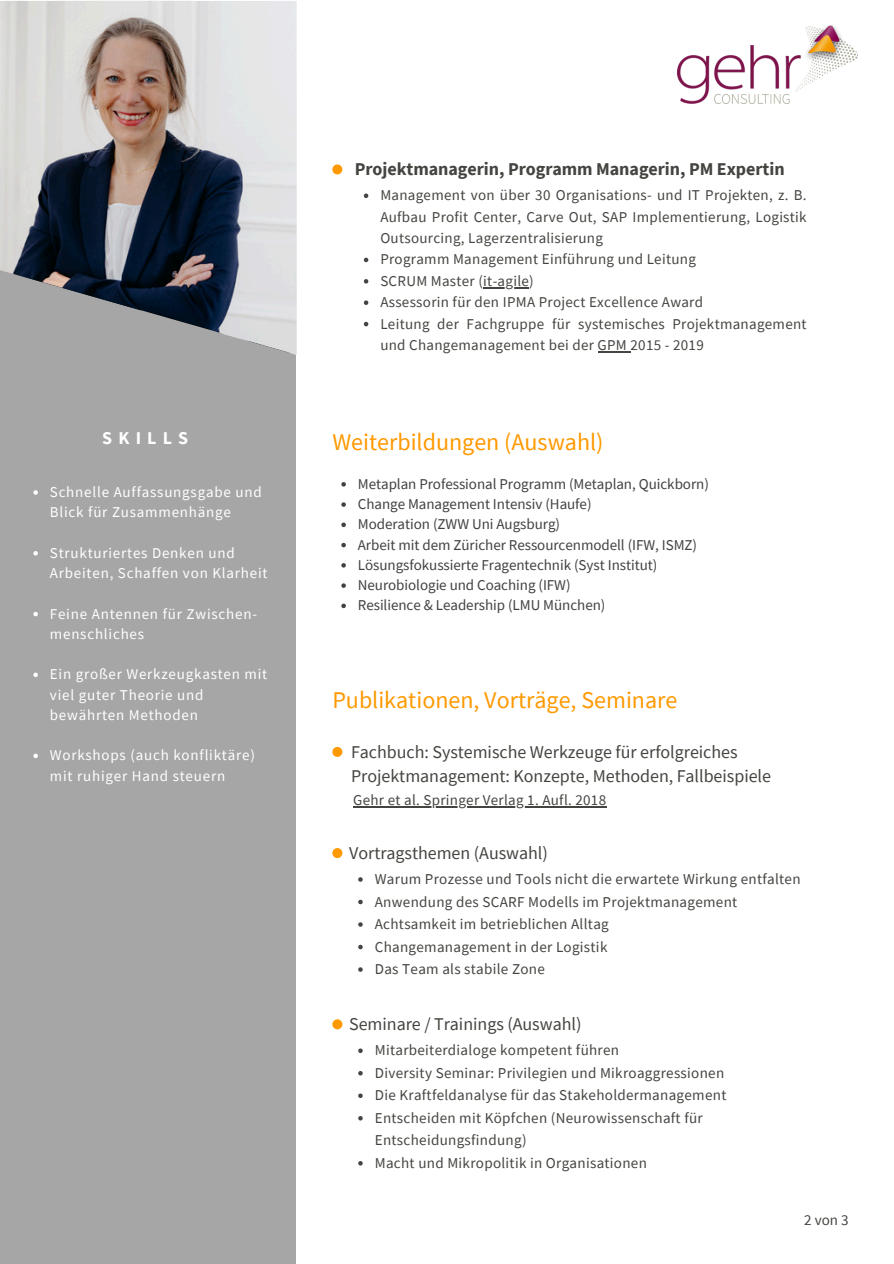
<style>
.page{position:relative;width:894px;height:1264px;background:#fff}
.page>*{position:absolute;margin:0;border:0;box-sizing:border-box;transform-origin:0 0}
.t1{font:24px "Source Sans Pro";color:#f90}
.t2{font:18px/24.8px "Source Sans Pro";letter-spacing:-.005em;color:#444440}
.t3{font:700 18px "Source Sans Pro";letter-spacing:-.005em;color:#444440}
.t4{font:700 18px "Source Sans Pro";letter-spacing:.345em;color:#fff}
.t5{font:15px/21.3px "Source Sans Pro";letter-spacing:.02em;color:#444440}
.t6{font:15px "Source Sans Pro";letter-spacing:-.005em;color:#414042}
.t7{font:15px/20.2px "Source Sans Pro";letter-spacing:.05em;color:#fff}
</style>
<div class="page">
<div style="left:0;top:40px;width:296px;height:1223px;background:#a6a6a6"></div>
<div style="left:332px;top:848px;width:10px;height:10px;background:#f90;border-radius:50%"></div>
<svg style="left:358px;top:877px;width:4px;height:4px"></svg>
<svg style="left:358px;top:899px;width:4px;height:5px"></svg>
<svg style="left:358px;top:922px;width:4px;height:4px"></svg>
<svg style="left:358px;top:944px;width:4px;height:5px"></svg>
<svg style="left:358px;top:967px;width:4px;height:4px"></svg>
<div style="left:332px;top:747px;width:10px;height:10px;background:#f90;border-radius:50%"></div>
<hr style="left:353px;top:806px;width:253px;height:1px;background:#444440">
<div style="left:332px;top:1019px;width:10px;height:10px;background:#f90;border-radius:50%"></div>
<svg style="left:358px;top:1048px;width:4px;height:4px"></svg>
<svg style="left:358px;top:1071px;width:4px;height:4px"></svg>
<svg style="left:358px;top:1093px;width:4px;height:4px"></svg>
<svg style="left:358px;top:1116px;width:4px;height:4px"></svg>
<svg style="left:358px;top:1161px;width:4px;height:4px"></svg>
<img style="left:677px;top:25px;width:180px;height:79px">
<svg style="left:341px;top:482px;width:5px;height:4px"></svg>
<svg style="left:341px;top:502px;width:5px;height:5px"></svg>
<svg style="left:341px;top:522px;width:5px;height:5px"></svg>
<svg style="left:341px;top:543px;width:5px;height:4px"></svg>
<svg style="left:341px;top:563px;width:5px;height:4px"></svg>
<svg style="left:341px;top:583px;width:5px;height:5px"></svg>
<svg style="left:341px;top:603px;width:5px;height:5px"></svg>
<img style="left:0;top:1px;width:296px;height:354px">
<svg style="left:33px;top:490px;width:5px;height:5px"></svg>
<svg style="left:33px;top:551px;width:5px;height:4px"></svg>
<svg style="left:33px;top:612px;width:5px;height:4px"></svg>
<svg style="left:33px;top:672px;width:5px;height:5px"></svg>
<svg style="left:33px;top:753px;width:5px;height:5px"></svg>
<svg style="left:364px;top:193px;width:4px;height:5px"></svg>
<svg style="left:364px;top:258px;width:4px;height:4px"></svg>
<svg style="left:364px;top:279px;width:4px;height:4px"></svg>
<hr style="left:483px;top:287px;width:46px;height:1px;background:#444440">
<svg style="left:364px;top:300px;width:4px;height:5px"></svg>
<svg style="left:364px;top:322px;width:4px;height:4px"></svg>
<hr style="left:597px;top:351px;width:33px;height:1px;background:#444440">
<div style="left:332px;top:164px;width:10px;height:10px;background:#f90;border-radius:50%"></div>
<p class="t4" style="left:102px;top:426px;width:88px">SKILLS</p>
<p class="t7" style="left:50px;top:481px;width:213px">Schnelle Auffassungsgabe und<br>Blick für Zusammenhänge</p>
<p class="t7" style="left:50px;top:542px;width:219px">Strukturiertes Denken und<br>Arbeiten, Schaffen von Klarheit</p>
<p class="t7" style="left:50px;top:603px;width:208px">Feine Antennen für Zwischen&shy;menschliches</p>
<p class="t7" style="left:50px;top:664px;width:219px">Ein großer Werkzeugkasten mit viel guter Theorie und bewährten Methoden</p>
<h4 class="t7" style="left:50px;top:745px;width:206px">Workshops (auch konfliktäre) mit ruhiger Hand steuern</h4>
<p class="t3" style="left:355px;top:157px;width:431px">Projektmanagerin, Programm Managerin, PM Expertin</p>
<p class="t5" style="left:380px;top:184px;width:428px;text-align:justify">Management von über 30 Organisations- und IT Projekten, z. B.<br>Aufbau Profit Center, Carve Out, SAP Implementierung, Logistik Outsourcing, Lagerzentralisierung</p>
<p class="t5" style="left:380px;top:248px;width:317px">Programm Management Einführung und Leitung</p>
<p class="t5" style="left:380px;top:270px;width:155px">SCRUM Master (it-agile)</p>
<p class="t5" style="left:380px;top:291px;width:324px">Assessorin für den IPMA Project Excellence Award</p>
<p class="t5" style="left:380px;top:312px;width:427px">Leitung der Fachgruppe für systemisches Projektmanagement</p>
<p class="t5" style="left:380px;top:334px;width:325px">und Changemanagement bei der GPM 2015 - 2019</p>
<p class="t1" style="left:332px;top:426px;width:272px">Weiterbildungen (Auswahl)</p>
<p class="t6" style="left:358px;top:474px;width:352px">Metaplan Professional Programm (Metaplan, Quickborn)</p>
<p class="t6" style="left:358px;top:494px;width:235px">Change Management Intensiv (Haufe)</p>
<p class="t6" style="left:358px;top:514px;width:204px">Moderation (ZWW Uni Augsburg)</p>
<p class="t6" style="left:358px;top:535px;width:341px">Arbeit mit dem Züricher Ressourcenmodell (IFW, ISMZ)</p>
<p class="t6" style="left:358px;top:555px;width:301px">Lösungsfokussierte Fragentechnik (Syst Institut)</p>
<h1 class="t6" style="left:358px;top:575px;width:214px">Neurobiologie und Coaching (IFW)</h1>
<h4 class="t6" style="left:358px;top:595px;width:249px">Resilience &amp; Leadership (LMU München)</h4>
<p class="t1" style="left:332px;top:684px;width:346px">Publikationen, Vorträge, Seminare</p>
<p class="t2" style="left:351px;top:738px;width:421px">Fachbuch: Systemische Werkzeuge für erfolgreiches<br>Projektmanagement: Konzepte, Methoden, Fallbeispiele</p>
<h3 class="t5" style="left:353px;top:789px;width:254px">Gehr et al. Springer Verlag 1. Aufl. 2018</h3>
<p class="t2" style="left:349px;top:839px;width:200px">Vortragsthemen (Auswahl)</p>
<h2 class="t5" style="left:375px;top:868px;width:427px">Warum Prozesse und Tools nicht die erwartete Wirkung entfalten</h2>
<p class="t5" style="left:375px;top:890px;width:364px">Anwendung des SCARF Modells im Projektmanagement</p>
<p class="t5" style="left:375px;top:913px;width:235px">Achtsamkeit im betrieblichen Alltag</p>
<p class="t5" style="left:375px;top:935px;width:234px">Changemanagement in der Logistik</p>
<p class="t5" style="left:375px;top:958px;width:171px">Das Team als stabile Zone</p>
<h1 class="t2" style="left:349px;top:1011px;width:234px">Seminare / Trainings (Auswahl)</h1>
<p class="t5" style="left:375px;top:1039px;width:246px">Mitarbeiterdialoge kompetent führen</p>
<p class="t5" style="left:375px;top:1061px;width:351px">Diversity Seminar: Privilegien und Mikroaggressionen</p>
<p class="t5" style="left:375px;top:1084px;width:353px">Die Kraftfeldanalyse für das Stakeholdermanagement</p>
<p class="t5" style="left:375px;top:1106px;width:329px;line-height:22.5px">Entscheiden mit Köpfchen (Neurowissenschaft für<br>Entscheidungsfindung)</p>
<p class="t5" style="left:375px;top:1151px;width:273px">Macht und Mikropolitik in Organisationen</p>
<p class="t5" style="left:804px;top:1209px;width:46px">2von3</p>
</div>
